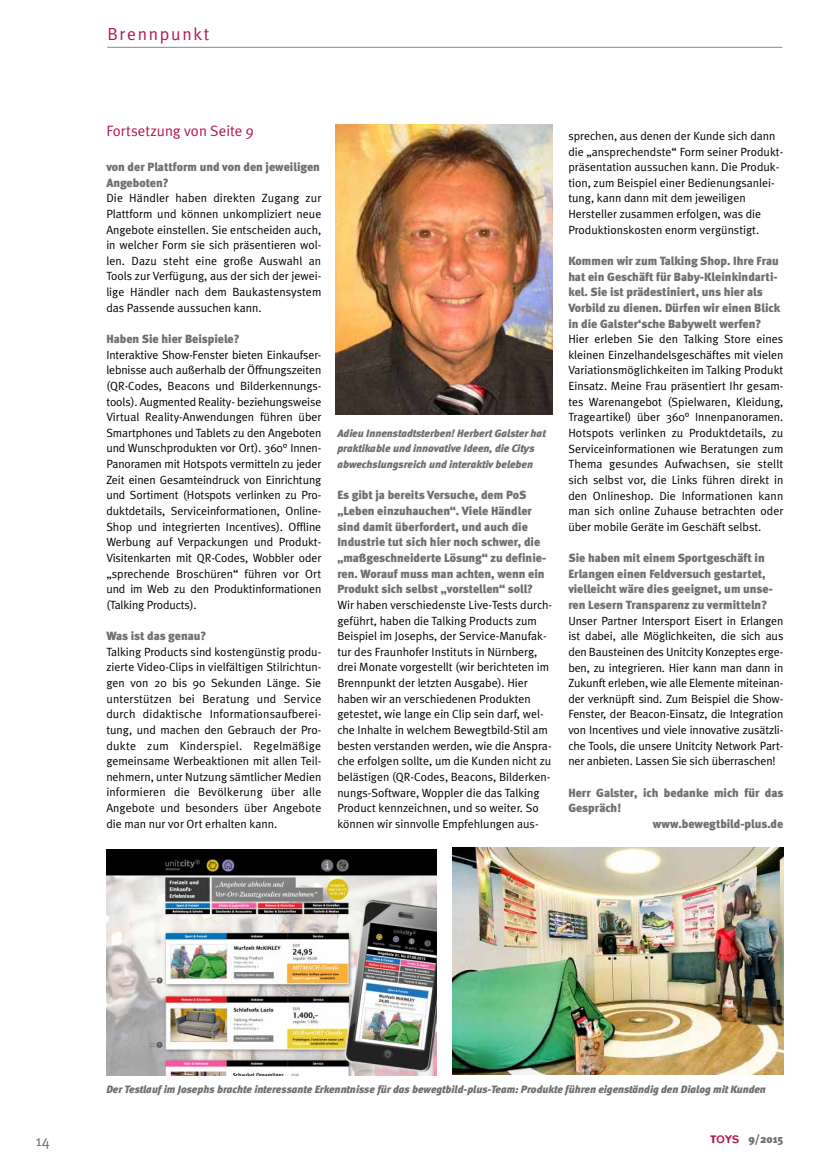
<style>
.page{position:relative;width:833px;height:1170px;background:#fff}
.page>*{position:absolute;margin:0;border:0;box-sizing:border-box;transform-origin:0 0}
.t1{font:17.5px "Meta Plus Normal";letter-spacing:.1em;color:#b01b46}
.t2{font:15px "Meta Plus Normal";color:#b01b46}
.t3{font:15px "Meta Normal";color:#6f6f6e}
.t4{font:11.88px/15.6px "Meta Plus Normal";color:#000;text-align:justify}
.t5{font:900 11.88px/15.6px "Meta";color:#6f6f6e}
.t6{font:900 11.25px "Meta";color:#6f6f6e}
.t7{font:italic 900 10.62px/15.6px "Meta";color:#6f6f6e}
.s1{font-family:"Blur";font-weight:500;color:#b01b46}
</style>
<div class="page">
<hr style="left:107px;top:47px;width:675px;height:1px;background:#9c9d9d">
<img style="left:336px;top:124px;width:216px;height:291px">
<img style="left:453px;top:847px;width:330px;height:227px">
<img style="left:106px;top:849px;width:331px;height:226px">
<h1 class="t1" style="left:107px;top:23px;width:104px">Brennpunkt</h1>
<p class="t2" style="left:106px;top:122px;width:149px">Fortsetzung von Seite 9</p>
<p class="t5" style="left:106px;top:159px;width:215px">von der Plattform und von den jeweiligen<br>Angeboten?</p>
<p class="t4" style="left:106px;top:190px;width:216px">Die Händler haben direkten Zugang zur Plattform und können unkompliziert neue Angebote einstellen. Sie entscheiden auch, in welcher Form sie sich präsentieren wol&shy;len. Dazu steht eine große Auswahl an Tools zur Verfügung, aus der sich der jewei&shy;lige Händler nach dem Baukastensystem das Passende aussuchen kann.</p>
<p class="t5" style="left:106px;top:331px;width:135px">Haben Sie hier Beispiele?</p>
<p class="t4" style="left:106px;top:346px;width:217px">Interaktive Show-Fenster bieten Einkaufser&shy;lebnisse auch außerhalb der Öffnungszeiten (QR-Codes, Beacons und Bilderkennungs&shy;tools). Augmented Reality- beziehungsweise Virtual Reality-Anwendungen führen über Smartphones und Tablets zu den Angeboten und Wunschprodukten vor Ort). 360° Innen-Panoramen mit Hotspots vermitteln zu jeder Zeit einen Gesamteindruck von Einrichtung und Sortiment (Hotspots verlinken zu Pro&shy;duktdetails, Serviceinformationen, Online-Shop und integrierten Incentives). Offline Werbung auf Verpackungen und Produkt-Visitenkarten mit QR-Codes, Wobbler oder „sprechende Broschüren“ führen vor Ort und im Web zu den Produktinformationen (Talking Products).</p>
<p class="t5" style="left:106px;top:628px;width:102px">Was ist das genau?</p>
<p class="t4" style="left:106px;top:643px;width:217px">Talking Products sind kostengünstig produ&shy;zierte Video-Clips in vielfältigen Stilrichtun&shy;gen von 20 bis 90 Sekunden Länge. Sie unterstützen bei Beratung und Service durch didaktische Informationsaufberei&shy;tung, und machen den Gebrauch der Pro&shy;dukte zum Kinderspiel. Regelmäßige gemeinsame Werbeaktionen mit allen Teil&shy;nehmern, unter Nutzung sämtlicher Medien informieren die Bevölkerung über alle Angebote und besonders über Angebote die man nur vor Ort erhalten kann.</p>
<p class="t7" style="left:337px;top:425px;width:210px">Adieu Innenstadtsterben! Herbert Galster hat praktikable und innovative Ideen, die Citys abwechslungsreich und interaktiv beleben</p>
<p class="t5" style="left:337px;top:487px;width:210px">Es gibt ja bereits Versuche, dem PoS „Leben einzuhauchen“. Viele Händler sind damit überfordert, und auch die Industrie tut sich hier noch schwer, die „maßgeschneiderte Lösung“ zu definie&shy;ren. Worauf muss man achten, wenn ein Produkt sich selbst „vorstellen“ soll?</p>
<p class="t4" style="left:337px;top:596px;width:216px;text-align:left">Wir haben verschiedenste Live-Tests durch&shy;geführt, haben die Talking Products zum Beispiel im Josephs, der Service-Manufak&shy;tur des Fraunhofer Instituts in Nürnberg, drei Monate vorgestellt (wir berichteten im Brennpunkt der letzten Ausgabe). Hier haben wir an verschiedenen Produkten getestet, wie lange ein Clip sein darf, wel&shy;che Inhalte in welchem Bewegtbild-Stil am besten verstanden werden, wie die Anspra&shy;che erfolgen sollte, um die Kunden nicht zu belästigen (QR-Codes, Beacons, Bilderken&shy;nungs-Software, Woppler die das Talking Product kennzeichnen, und so weiter. So können wir sinnvolle Empfehlungen aus-</p>
<p class="t4" style="left:568px;top:128px;width:216px;text-align:left">sprechen, aus denen der Kunde sich dann die „ansprechendste“ Form seiner Produkt&shy;präsentation aussuchen kann. Die Produk&shy;tion, zum Beispiel einer Bedienungsanlei&shy;tung, kann dann mit dem jeweiligen Hersteller zusammen erfolgen, was die Produktionskosten enorm vergünstigt.</p>
<p class="t5" style="left:568px;top:253px;width:213px">Kommen wir zum Talking Shop. Ihre Frau hat ein Geschäft für Baby-Kleinkindarti&shy;kel. Sie ist prädestiniert, uns hier als Vorbild zu dienen. Dürfen wir einen Blick in die Galster‘sche Babywelt werfen?</p>
<p class="t4" style="left:568px;top:331px;width:216px">Hier erleben Sie den Talking Store eines kleinen Einzelhandelsgeschäftes mit vielen Variationsmöglichkeiten im Talking Produkt Einsatz. Meine Frau präsentiert Ihr gesam&shy;tes Warenangebot (Spielwaren, Kleidung, Trageartikel) über 360° Innenpanoramen.<br>Hotspots verlinken zu Produktdetails, zu Serviceinformationen wie Beratungen zum Thema gesundes Aufwachsen, sie stellt sich selbst vor, die Links führen direkt in den Onlineshop. Die Informationen kann man sich online Zuhause betrachten oder über mobile Geräte im Geschäft selbst.</p>
<p class="t5" style="left:568px;top:550px;width:206px">Sie haben mit einem Sportgeschäft in Erlangen einen Feldversuch gestartet, vielleicht wäre dies geeignet, um unse&shy;ren Lesern Transparenz zu vermitteln?</p>
<p class="t4" style="left:568px;top:612px;width:216px">Unser Partner Intersport Eisert in Erlangen ist dabei, alle Möglichkeiten, die sich aus den Bausteinen des Unitcity Konzeptes erge&shy;ben, zu integrieren. Hier kann man dann in Zukunft erleben, wie alle Elemente miteinan&shy;der verknüpft sind. Zum Beispiel die Show-Fenster, der Beacon-Einsatz, die Integration von Incentives und viele innovative zusätzli&shy;che Tools, die unsere Unitcity Network Part&shy;ner anbieten. Lassen Sie sich überraschen!</p>
<p class="t5" style="left:568px;top:784px;width:217px">Herr Galster, ich bedanke mich für das</p>
<p class="t5" style="left:568px;top:800px;width:54px">Gespräch!</p>
<p class="t5" style="left:653px;top:815px;width:132px">www.bewegtbild-plus.de</p>
<p class="t7" style="left:106px;top:1081px;width:661px">Der Testlauf im Josephs brachte interessante Erkenntnisse für das bewegtbild-plus-Team: Produkte führen eigenständig den Dialog mit Kunden</p>
<p class="t3" style="left:35px;top:1132px;width:16px">14</p>
<p class="t6" style="left:710px;top:1132px;width:75px"><span class="s1">TOYS</span> 9/2015</p>
</div>
